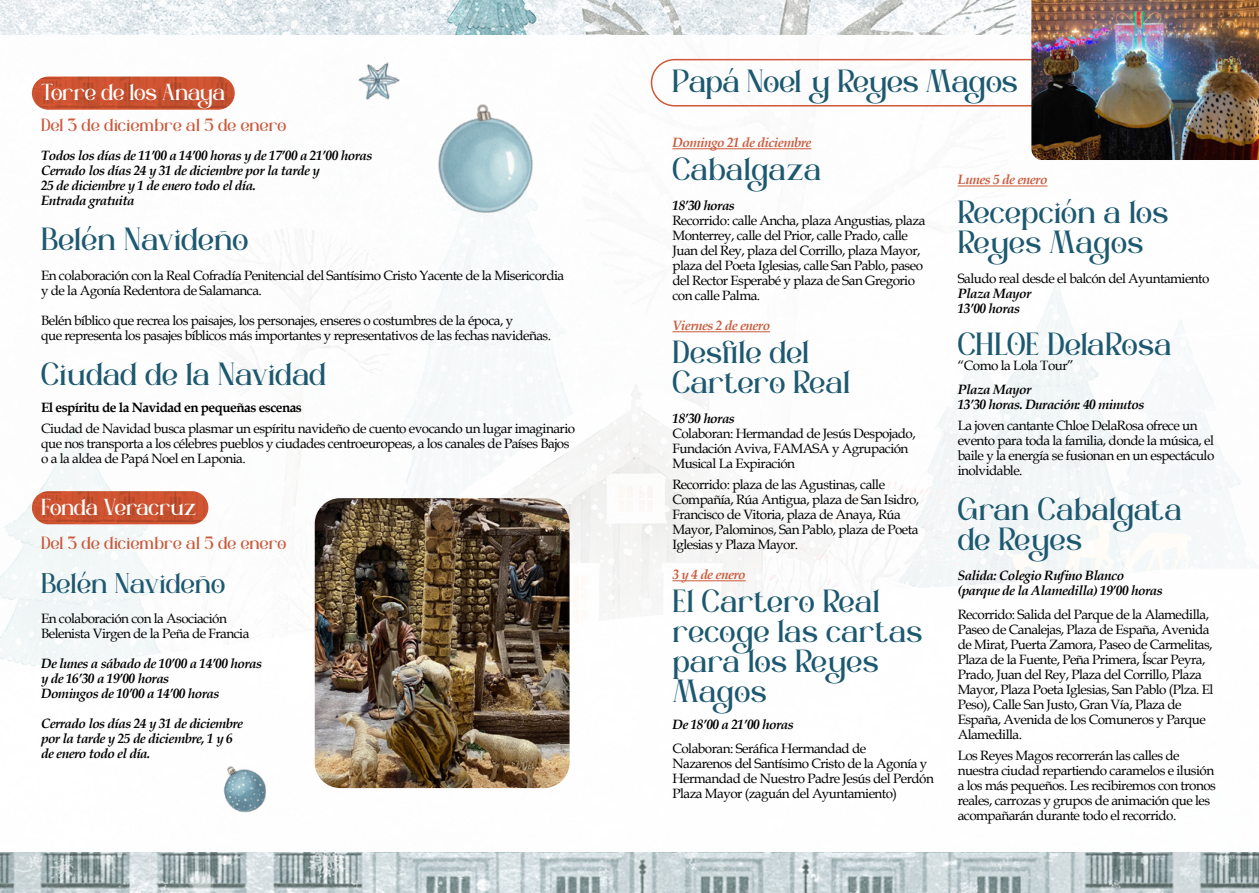
<style>
.page{position:relative;width:1259px;height:893px;background:#fff}
.page>*{position:absolute;margin:0;border:0;box-sizing:border-box;transform-origin:0 0}
.t1{font:27px/30px "Rioland";letter-spacing:.01em;color:#1c586f}
.t2{font:24px "Rioland";letter-spacing:.01em;color:#1c586f}
.t3{font:19.5px "Rioland";letter-spacing:-.02em;color:#fff}
.t4{font:15px "Rioland";letter-spacing:.01em;color:#ca5738}
.t5{font:13.5px/15px "Book Antiqua";letter-spacing:-.04em;color:#000}
.t6{font:italic 700 13.5px/15px "Book Antiqua";letter-spacing:-.04em;color:#000}
.t7{font:italic 700 13.5px "Book Antiqua";letter-spacing:-.04em;color:#c85b3d}
.t8{font:700 13.5px "Book Antiqua";letter-spacing:-.04em;color:#000}
</style>
<div class="page">
<img style="left:0;top:58px;width:1259px;height:795px">
<img style="left:0;top:853px;width:1259px;height:40px">
<img style="left:0;top:0;width:1031px;height:35px">
<img style="left:32px;top:77px;width:203px;height:33px;border-radius:17px">
<img style="left:32px;top:491px;width:176px;height:33px;border-radius:17px">
<hr style="left:672px;top:148px;width:139px;height:1px;background:#c85b3d">
<hr style="left:672px;top:331px;width:98px;height:1px;background:#c85b3d">
<hr style="left:672px;top:580px;width:73px;height:1px;background:#c85b3d">
<img style="left:315px;top:498px;width:254px;height:290px">
<svg style="left:651px;top:59px;width:380px;height:48px"></svg>
<img style="left:1031px;top:0;width:228px;height:160px">
<img style="left:221px;top:762px;width:52px;height:52px">
<img style="left:430px;top:97px;width:108px;height:126px">
<img style="left:343px;top:60px;width:76px;height:47px">
<hr style="left:957px;top:186px;width:90px;height:1px;background:#c85b3d">
<h3 class="t3" style="left:41px;top:82px;width:186px">Torre de los Anaya</h3>
<p class="t4" style="left:41px;top:118px;width:247px">Del 3 de diciembre al 5 de enero</p>
<p class="t6" style="left:41px;top:148px;width:333px">Todos los días de 11’00 a 14’00 horas y de 17’00 a 21’00 horas Cerrado los días 24 y 31 de diciembre por la tarde y<br>25 de diciembre y 1 de enero todo el día.<br>Entrada gratuita</p>
<h1 class="t1" style="left:41px;top:226px;width:209px">Belén Navideño</h1>
<p class="t5" style="left:41px;top:268px;width:524px">En colaboración con la Real Cofradía Penitencial del Santísimo Cristo Yacente de la Misericordia y de la Agonía Redentora de Salamanca.</p>
<p class="t5" style="left:41px;top:313px;width:511px">Belén bíblico que recrea los paisajes, los personajes, enseres o costumbres de la época, y<br>que representa los pasajes bíblicos más importantes y representativos de las fechas navideñas.</p>
<h1 class="t1" style="left:41px;top:361px;width:287px">Ciudad de la Navidad</h1>
<p class="t8" style="left:41px;top:398px;width:262px">El espíritu de la Navidad en pequeñas escenas</p>
<p class="t5" style="left:41px;top:421px;width:535px">Ciudad de Navidad busca plasmar un espíritu navideño de cuento evocando un lugar imaginario que nos transporta a los célebres pueblos y ciudades centroeuropeas, a los canales de Países Bajos o a la aldea de Papá Noel en Laponia.</p>
<h3 class="t3" style="left:41px;top:496px;width:157px">Fonda Veracruz</h3>
<p class="t4" style="left:41px;top:535px;width:247px">Del 3 de diciembre al 5 de enero</p>
<h2 class="t2" style="left:41px;top:570px;width:186px">Belén Navideño</h2>
<p class="t5" style="left:41px;top:610px;width:210px">En colaboración con la Asociación<br>Belenista Virgen de la Peña de Francia</p>
<p class="t6" style="left:41px;top:655px;width:222px">De lunes a sábado de 10’00 a 14’00 horas y de 16’30 a 19’00 horas<br>Domingos de 10’00 a 14’00 horas</p>
<p class="t6" style="left:41px;top:715px;width:204px">Cerrado los días 24 y 31 de diciembre por la tarde y 25 de diciembre, 1 y 6 de enero todo el día.</p>
<h1 class="t1" style="left:672px;top:68px;width:347px">Papá Noel y Reyes Magos</h1>
<p class="t7" style="left:672px;top:133px;width:140px">Domingo 21 de diciembre</p>
<h1 class="t1" style="left:672px;top:156px;width:150px">Cabalgaza</h1>
<p class="t6" style="left:672px;top:198px;width:64px">18’30 horas</p>
<p class="t5" style="left:672px;top:213px;width:254px">Recorrido: calle Ancha, plaza Angustias, plaza Monterrey, calle del Prior, calle Prado, calle Juan del Rey, plaza del Corrillo, plaza Mayor, plaza del Poeta Iglesias, calle San Pablo, paseo del Rector Esperabé y plaza de San Gregorio con calle Palma.</p>
<p class="t7" style="left:672px;top:316px;width:99px">Viernes 2 de enero</p>
<h1 class="t1" style="left:672px;top:339px;width:179px">Desfile del<br>Cartero Real</h1>
<p class="t6" style="left:672px;top:411px;width:64px">18’30 horas</p>
<p class="t5" style="left:672px;top:426px;width:245px">Colaboran: Hermandad de Jesús Despojado,<br>Fundación Aviva, FAMASA y Agrupación<br>Musical La Expiración</p>
<p class="t5" style="left:672px;top:477px;width:248px">Recorrido: plaza de las Agustinas, calle Compañía, Rúa Antigua, plaza de San Isidro, Francisco de Vitoria, plaza de Anaya, Rúa Mayor, Palominos, San Pablo, plaza de Poeta Iglesias y Plaza Mayor.</p>
<p class="t7" style="left:672px;top:565px;width:75px">3 y 4 de enero</p>
<h1 class="t1" style="left:672px;top:588px;width:251px">El Cartero Real recoge las cartas para los Reyes<br>Magos</h1>
<p class="t6" style="left:672px;top:717px;width:123px">De 18’00 a 21’00 horas</p>
<p class="t5" style="left:672px;top:741px;width:263px">Colaboran: Seráfica Hermandad de<br>Nazarenos del Santísimo Cristo de la Agonía y Hermandad de Nuestro Padre Jesús del Perdón Plaza Mayor (zaguán del Ayuntamiento)</p>
<p class="t7" style="left:957px;top:170px;width:91px">Lunes 5 de enero</p>
<h1 class="t1" style="left:957px;top:199px;width:212px">Recepción a los<br>Reyes Magos</h1>
<p class="t5" style="left:957px;top:271px;width:253px">Saludo real desde el balcón del Ayuntamiento</p>
<p class="t6" style="left:957px;top:286px;width:75px">Plaza Mayor<br>13’00 horas</p>
<h1 class="t1" style="left:957px;top:331px;width:215px">CHLOE DelaRosa</h1>
<p class="t5" style="left:957px;top:358px;width:118px">“Como la Lola Tour”</p>
<p class="t6" style="left:957px;top:382px;width:188px">Plaza Mayor<br>13’30 horas. Duración: 40 minutos</p>
<p class="t5" style="left:957px;top:418px;width:258px">La joven cantante Chloe DelaRosa ofrece un evento para toda la familia, donde la música, el baile y la energía se fusionan en un espectáculo inolvidable.</p>
<h1 class="t1" style="left:957px;top:496px;width:226px">Gran Cabalgata de Reyes</h1>
<p class="t6" style="left:957px;top:568px;width:206px">Salida: Colegio Rufino Blanco (parque de la Alamedilla) 19’00 horas</p>
<p class="t5" style="left:957px;top:607px;width:257px">Recorrido: Salida del Parque de la Alamedilla, Paseo de Canalejas, Plaza de España, Avenida de Mirat, Puerta Zamora, Paseo de Carmelitas, Plaza de la Fuente, Peña Primera, Íscar Peyra, Prado, Juan del Rey, Plaza del Corrillo, Plaza Mayor, Plaza Poeta Iglesias, San Pablo (Plza. El Peso), Calle San Justo, Gran Vía, Plaza de España, Avenida de los Comuneros y Parque Alamedilla.</p>
<p class="t5" style="left:957px;top:748px;width:260px">Los Reyes Magos recorrerán las calles de nuestra ciudad repartiendo caramelos e ilusión a los más pequeños. Les recibiremos con tronos reales, carrozas y grupos de animación que les acompañarán durante todo el recorrido.</p>
</div>
